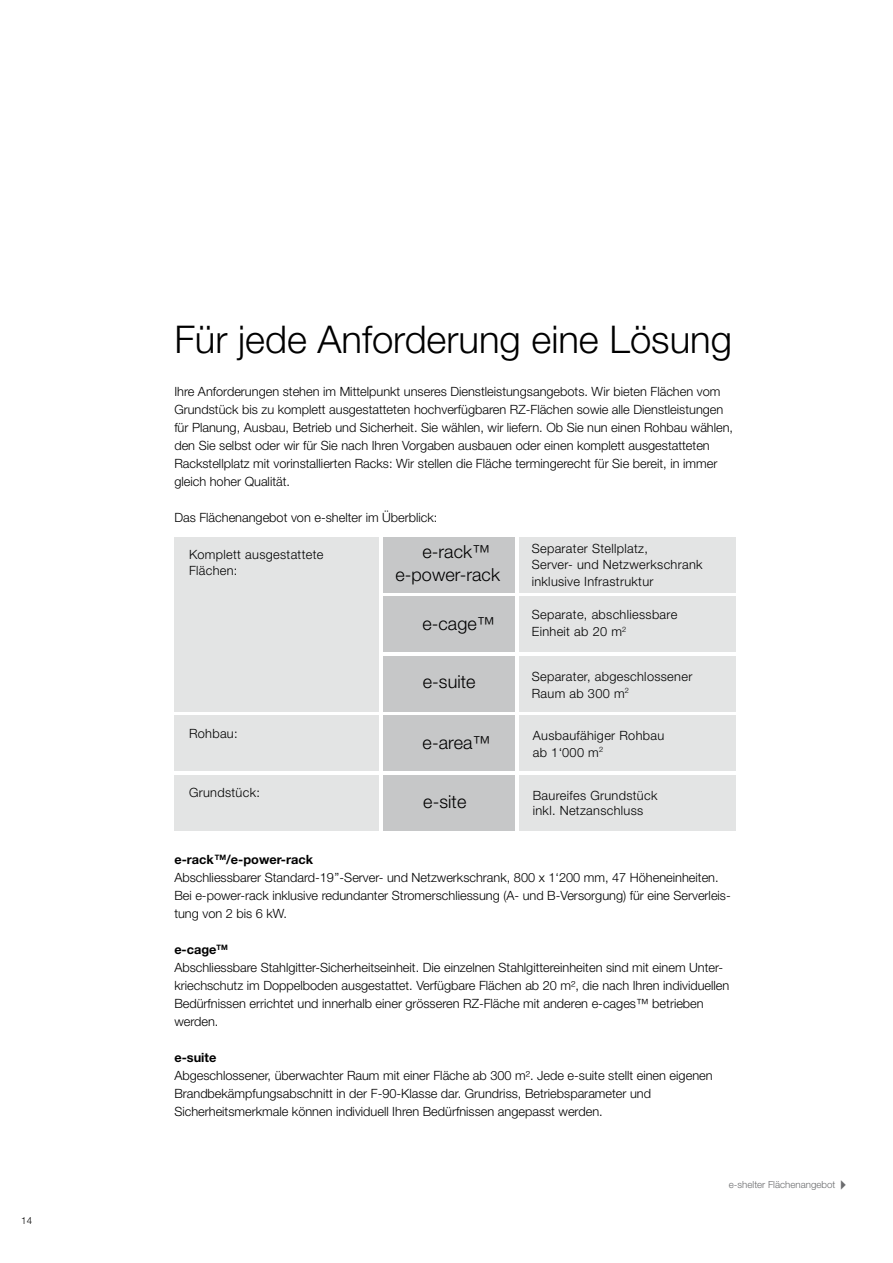
<style>
.page{position:relative;width:893px;height:1263px;background:#fff}
.page>*{position:absolute;margin:0;border:0;box-sizing:border-box;transform-origin:0 0}
.t1{font:300 38.25px "Helvetica Neue LT Pro";color:#000}
.t2{font:300 18px/22.5px "Helvetica Neue LT Pro";letter-spacing:.005em;color:#000}
.t3{font:300 12.75px/18px "Helvetica Neue LT Pro";color:#000}
.t4{font:300 12.75px/16.5px "Helvetica Neue LT Pro";letter-spacing:.025em;color:#000}
.t5{font:700 12.75px "Helvetica Neue LT Pro";color:#000}
.t6{font:300 9.75px "Helvetica Neue LT Pro";color:#6b6c6e}
.t7{font:300 9.75px "Helvetica Neue LT Pro";color:#000}
.s1{font-weight:700}
</style>
<div class="page">
<div style="left:174px;top:537px;width:204px;height:174px;background:#e3e4e4"></div>
<div style="left:174px;top:715px;width:204px;height:56px;background:#e3e4e4"></div>
<div style="left:174px;top:775px;width:204px;height:55px;background:#e3e4e4"></div>
<div style="left:519px;top:775px;width:217px;height:55px;background:#e3e4e4"></div>
<div style="left:519px;top:715px;width:217px;height:56px;background:#e3e4e4"></div>
<div style="left:519px;top:656px;width:217px;height:55px;background:#e3e4e4"></div>
<div style="left:519px;top:596px;width:217px;height:56px;background:#e3e4e4"></div>
<div style="left:519px;top:537px;width:217px;height:55px;background:#e3e4e4"></div>
<div style="left:383px;top:537px;width:131px;height:55px;background:#c6c7c8"></div>
<div style="left:383px;top:596px;width:131px;height:56px;background:#c6c7c8"></div>
<div style="left:383px;top:656px;width:131px;height:55px;background:#c6c7c8"></div>
<div style="left:383px;top:715px;width:131px;height:56px;background:#c6c7c8"></div>
<div style="left:383px;top:775px;width:131px;height:55px;background:#c6c7c8"></div>
<p class="t7" style="left:21px;top:1215px;width:12px">14</p>
<h1 class="t1" style="left:174px;top:316px;width:559px">Für jede Anforderung eine Lösung</h1>
<p class="t3" style="left:174px;top:382px;width:560px">Ihre Anforderungen stehen im Mittelpunkt unseres Dienstleistungsangebots. Wir bieten Flächen vom Grundstück bis zu komplett ausgestatteten hochverfügbaren RZ-Flächen sowie alle Dienstleistungen für Planung, Ausbau, Betrieb und Sicherheit. Sie wählen, wir liefern. Ob Sie nun einen Rohbau wählen, den Sie selbst oder wir für Sie nach Ihren Vorgaben ausbauen oder einen komplett ausgestatteten Rackstellplatz mit vorinstallierten Racks: Wir stellen die Fläche termingerecht für Sie bereit, in immer gleich hoher Qualität.</p>
<p class="t3" style="left:174px;top:508px;width:265px">Das Flächenangebot von e-shelter im Überblick:</p>
<p class="t4" style="left:189px;top:546px;width:136px;line-height:15.8px">Komplett ausgestattete<br>Flächen:</p>
<p class="t3" style="left:189px;top:724px;width:50px">Rohbau:</p>
<p class="t4" style="left:189px;top:784px;width:72px">Grundstück:</p>
<h2 class="t2" style="left:395px;top:540px;width:106px;text-indent:27px">e-rack™ e-power-rack</h2>
<h2 class="t2" style="left:422px;top:612px;width:74px">e-cage™</h2>
<h2 class="t2" style="left:423px;top:670px;width:54px">e-suite</h2>
<p class="t4" style="left:532px;top:540px;width:172px">Separater Stellplatz,<br>Server- und Netzwerkschrank inklusive Infrastruktur</p>
<p class="t4" style="left:532px;top:606px;width:147px">Separate, abschliessbare<br>Einheit ab 20 m<sup>2</sup></p>
<p class="t4" style="left:532px;top:668px;width:162px">Separater, abgeschlossener<br>Raum ab 300 m<sup>2</sup></p>
<h2 class="t2" style="left:423px;top:731px;width:69px">e-area™</h2>
<p class="t4" style="left:533px;top:727px;width:133px">Ausbaufähiger Rohbau ab 1‘000 m<sup>2</sup></p>
<h2 class="t2" style="left:423px;top:789px;width:45px">e-site</h2>
<p class="t4" style="left:533px;top:787px;width:126px;line-height:15.8px">Baureifes Grundstück inkl. Netzanschluss</p>
<p class="t3" style="left:174px;top:850px;width:558px"><span class="s1">e-rack</span> <sup>TM</sup><span class="s1">/e-power-rack<br></span>Abschliessbarer Standard-19’’-Server- und Netzwerkschrank, 800 x 1‘200 mm, 47 Höheneinheiten.<br>Bei e-power-rack inklusive redundanter Stromerschliessung (A- und B-Versorgung) für eine Serverleis&shy;tung von 2 bis 6 kW.</p>
<p class="t3" style="left:174px;top:940px;width:557px"><span class="s1">e-cage</span><sup>TM<br></sup>Abschliessbare Stahlgitter-Sicherheitseinheit. Die einzelnen Stahlgittereinheiten sind mit einem Unter&shy;kriechschutz im Doppelboden ausgestattet. Verfügbare Flächen ab 20 m², die nach Ihren individuellen Bedürfnissen errichtet und innerhalb einer grösseren RZ-Fläche mit anderen e-cages™ betrieben werden.</p>
<p class="t5" style="left:174px;top:1050px;width:44px">e-suite</p>
<p class="t3" style="left:174px;top:1066px;width:540px">Abgeschlossener, überwachter Raum mit einer Fläche ab 300 m². Jede e-suite stellt einen eigenen<br>Brandbekämpfungsabschnitt in der F-90-Klasse dar. Grundriss, Betriebsparameter und<br>Sicherheitsmerkmale können individuell Ihren Bedürfnissen angepasst werden.</p>
<p class="t6" style="left:729px;top:1179px;width:123px">e-shelter Flächenangebot✔</p>
</div>
